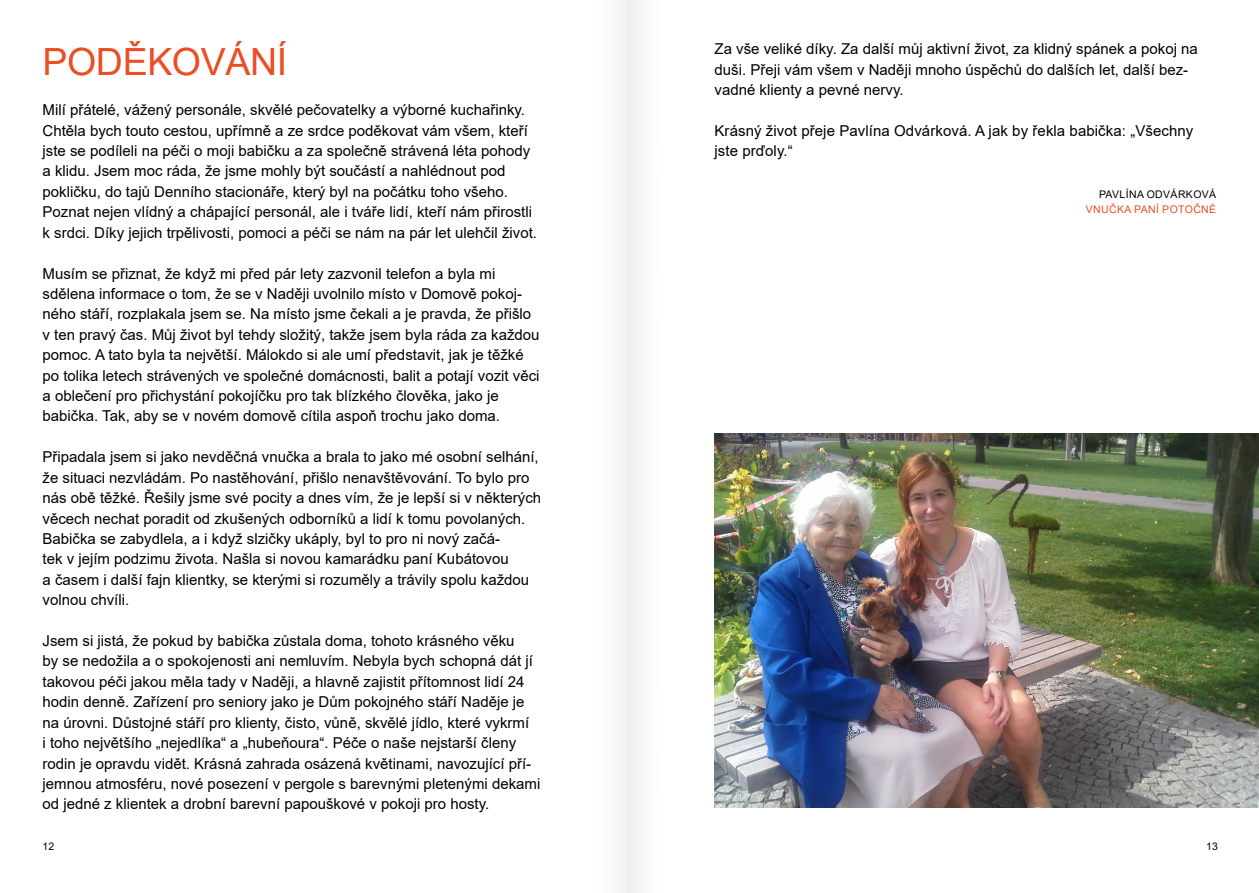
<style>
.page{position:relative;width:1259px;height:893px;background:#fff}
.page>*{position:absolute;margin:0;border:0;box-sizing:border-box;transform-origin:0 0}
.t1{font:37.5px "Arial";letter-spacing:-.01em;color:#e94e24}
.t2{font:15px/20.4px "Arial";color:#000}
.t3{font:10.5px "Arial";letter-spacing:.035em;color:#000}
.t4{font:10.5px "Arial";letter-spacing:.035em;color:#e94e24}
</style>
<div class="page">
<img style="left:619px;top:0;width:97px;height:893px">
<img style="left:714px;top:434px;width:545px;height:374px">
<h1 class="t1" style="left:43px;top:36px;width:246px">PODĚKOVÁNÍ</h1>
<p class="t2" style="left:43px;top:100px;width:496px">Milí přátelé, vážený personále, skvělé pečovatelky a výborné kuchařinky.<br>Chtěla bych touto cestou, upřímně a ze srdce poděkovat vám všem, kteří jste se podíleli na péči o moji babičku a za společně strávená léta pohody a klidu. Jsem moc ráda, že jsme mohly být součástí a nahlédnout pod pokličku, do tajů Denního stacionáře, který byl na počátku toho všeho.<br>Poznat nejen vlídný a chápající personál, ale i tváře lidí, kteří nám přirostli k srdci. Díky jejich trpělivosti, pomoci a péči se nám na pár let ulehčil život.</p>
<p class="t2" style="left:43px;top:263px;width:498px">Musím se přiznat, že když mi před pár lety zazvonil telefon a byla mi sdělena informace o tom, že se v Naději uvolnilo místo v Domově pokoj&shy;ného stáří, rozplakala jsem se. Na místo jsme čekali a je pravda, že přišlo v ten pravý čas. Můj život byl tehdy složitý, takže jsem byla ráda za každou pomoc. A tato byla ta největší. Málokdo si ale umí představit, jak je těžké po tolika letech strávených ve společné domácnosti, balit a potají vozit věci a oblečení pro přichystání pokojíčku pro tak blízkého člověka, jako je babička. Tak, aby se v novém domově cítila aspoň trochu jako doma.</p>
<p class="t2" style="left:43px;top:447px;width:500px">Připadala jsem si jako nevděčná vnučka a brala to jako mé osobní selhání, že situaci nezvládám. Po nastěhování, přišlo nenavštěvování. To bylo pro nás obě těžké. Řešily jsme své pocity a dnes vím, že je lepší si v některých věcech nechat poradit od zkušených odborníků a lidí k tomu povolaných.<br>Babička se zabydlela, a i když slzičky ukáply, byl to pro ni nový začá-<br>tek v jejím podzimu života. Našla si novou kamarádku paní Kubátovou<br>a časem i další fajn klientky, se kterými si rozuměly a trávily spolu každou volnou chvíli.</p>
<p class="t2" style="left:43px;top:630px;width:499px">Jsem si jistá, že pokud by babička zůstala doma, tohoto krásného věku<br>by se nedožila a o spokojenosti ani nemluvím. Nebyla bych schopná dát jí takovou péči jakou měla tady v Naději, a hlavně zajistit přítomnost lidí 24 hodin denně. Zařízení pro seniory jako je Dům pokojného stáří Naděje je na úrovni. Důstojné stáří pro klienty, čisto, vůně, skvělé jídlo, které vykrmí<br>i toho největšího „nejedlíka“ a „hubeňoura“. Péče o naše nejstarší členy rodin je opravdu vidět. Krásná zahrada osázená květinami, navozující pří&shy;jemnou atmosféru, nové posezení v pergole s barevnými pletenými dekami od jedné z klientek a drobní barevní papouškové v pokoji pro hosty.</p>
<p class="t2" style="left:714px;top:39px;width:485px">Za vše veliké díky. Za další můj aktivní život, za klidný spánek a pokoj na duši. Přeji vám všem v Naději mnoho úspěchů do dalších let, další bez&shy;vadné klienty a pevné nervy.</p>
<p class="t2" style="left:714px;top:120px;width:480px">Krásný život přeje Pavlína Odvárková. A jak by řekla babička: „Všechny jste prďoly.“</p>
<p class="t3" style="left:1099px;top:187px;width:119px">PAVLÍNA ODVÁRKOVÁ</p>
<p class="t4" style="left:1086px;top:202px;width:132px">VNUČKA PANÍ POTOČNÉ</p>
<p class="t3" style="left:43px;top:839px;width:13px">12</p>
<p class="t3" style="left:1206px;top:839px;width:13px">13</p>
</div>
